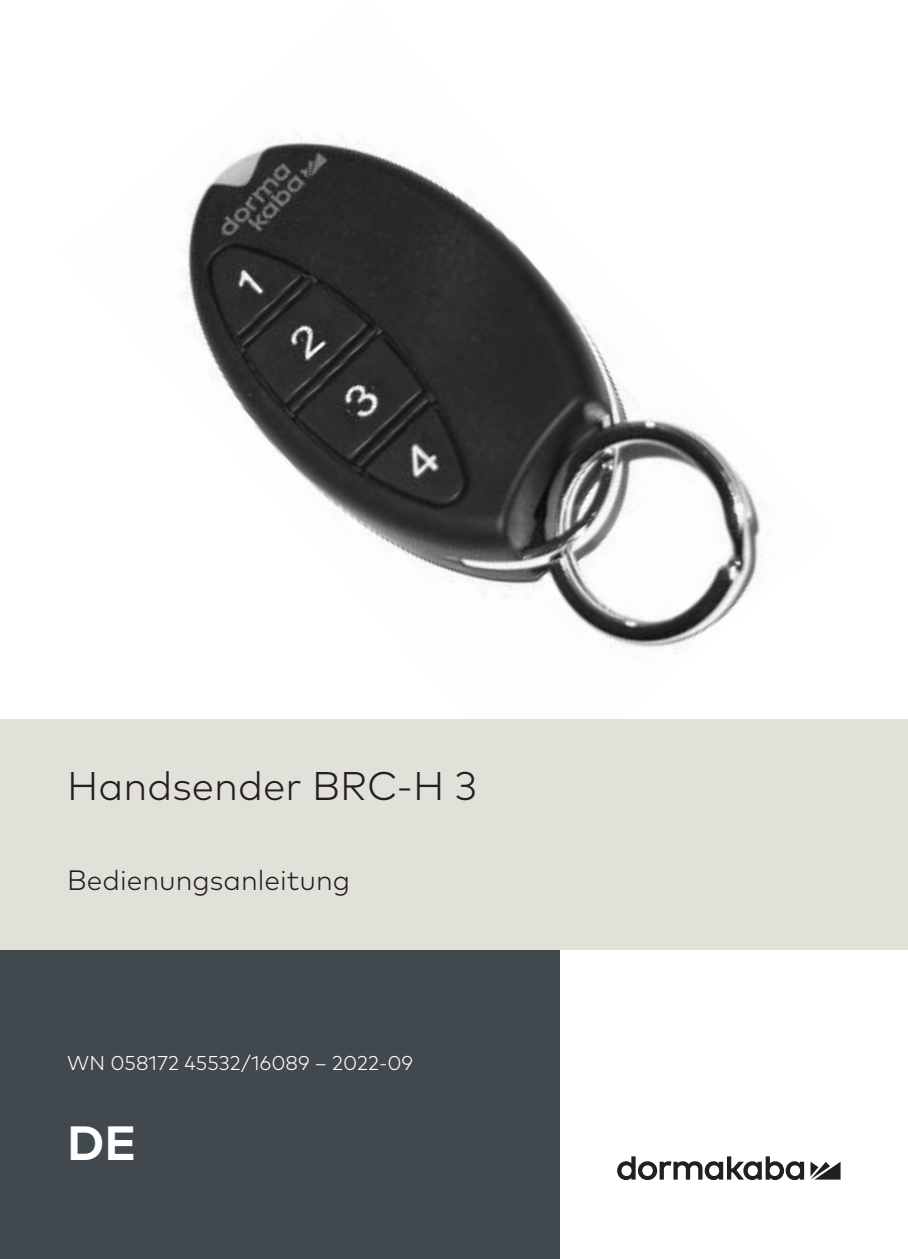
<style>
.page{position:relative;width:908px;height:1259px;background:#fff}
.page>*{position:absolute;margin:0;border:0;box-sizing:border-box;transform-origin:0 0}
.t1{font:700 48px "Mark Pro";color:#fff}
.t2{font:300 40px "Mark Pro";color:#231f20}
.t3{font:300 28px "Mark Pro";color:#231f20}
.t4{font:300 20px "Mark Pro";color:#fff}
</style>
<div class="page">
<div style="left:0;top:719px;width:907px;height:231px;background:#e2e1d9"></div>
<div style="left:0;top:950px;width:560px;height:309px;background:#41494e"></div>
<svg style="left:810px;top:1161px;width:30px;height:18px"></svg>
<svg style="left:617px;top:1156px;width:186px;height:24px"></svg>
<img style="left:180px;top:134px;width:582px;height:520px">
<h2 class="t2" style="left:67px;top:769px;width:411px">Handsender BRC-H 3</h2>
<h3 class="t3" style="left:67px;top:868px;width:284px">Bedienungsanleitung</h3>
<p class="t4" style="left:67px;top:1054px;width:347px">WN 058172 45532/16089 – 2022-09</p>
<h1 class="t1" style="left:67px;top:1115px;width:71px">DE</h1>
</div>
